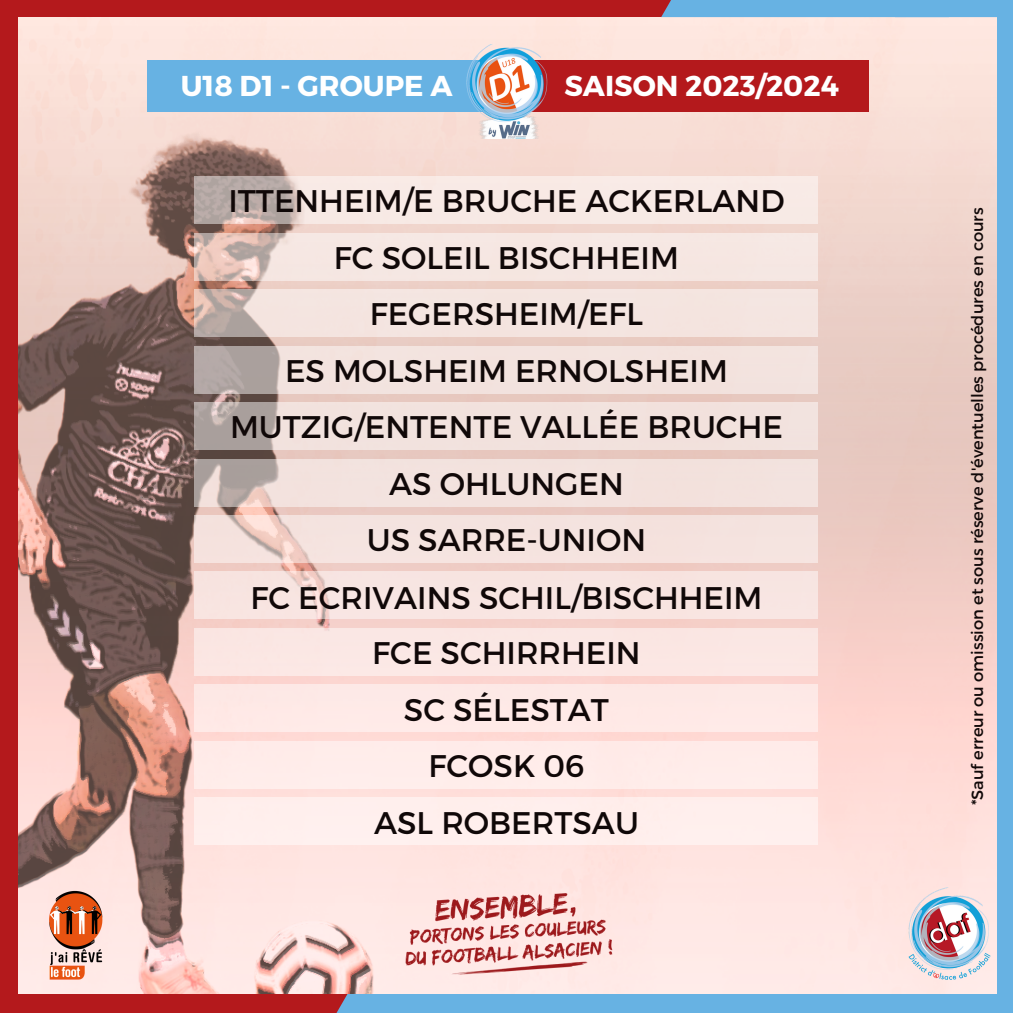
<style>
.page{position:relative;width:1013px;height:1013px;background:#fff}
.page>*{position:absolute;margin:0;border:0;box-sizing:border-box;transform-origin:0 0}
.t1{font:31.25px "Montserrat";color:#100808}
.t2{font:700 28.75px "Montserrat";color:#fff}
.t3{font:16.25px "Montserrat";color:#100808}
</style>
<div class="page">
<img style="left:19px;top:17px;width:978px;height:977px">
<div style="left:997px;top:0;width:15px;height:1012px;background:#67b2e3"></div>
<div style="left:171px;top:994px;width:841px;height:18px;background:#67b2e3"></div>
<div style="left:0;top:0;width:892px;height:17px;background:#b4191c"></div>
<div style="left:661px;top:0;width:287px;height:17px;background:#67b2e3"></div>
<div style="left:895px;top:0;width:117px;height:17px;background:#67b2e3"></div>
<div style="left:0;top:0;width:18px;height:1012px;background:#b4191c"></div>
<div style="left:181px;top:994px;width:166px;height:18px;background:#b4191c"></div>
<div style="left:0;top:994px;width:275px;height:18px;background:#b4191c"></div>
<svg style="left:194px;top:176px;width:624px;height:47px;fill:#f8eae5"></svg>
<svg style="left:194px;top:233px;width:624px;height:47px;fill:#f6e7e2"></svg>
<svg style="left:194px;top:289px;width:624px;height:47px;fill:#f4e4e0"></svg>
<svg style="left:194px;top:346px;width:624px;height:47px;fill:#f3e3de"></svg>
<svg style="left:194px;top:402px;width:624px;height:47px;fill:#f2e2dd"></svg>
<svg style="left:194px;top:459px;width:624px;height:47px;fill:#f3e2de"></svg>
<div style="left:194px;top:515px;width:624px;height:47px;background:#f5e3df"></div>
<div style="left:194px;top:572px;width:624px;height:47px;background:#f8e5e1"></div>
<div style="left:194px;top:628px;width:624px;height:47px;background:#fbe7e4"></div>
<div style="left:194px;top:685px;width:624px;height:47px;background:#ffe9e7"></div>
<div style="left:194px;top:741px;width:624px;height:47px;background:#ffecea"></div>
<div style="left:194px;top:797px;width:624px;height:48px;background:#ffefed"></div>
<img style="left:907px;top:886px;width:83px;height:96px">
<img style="left:392px;top:888px;width:221px;height:91px">
<img style="left:44px;top:887px;width:63px;height:95px">
<div style="left:147px;top:61px;width:356px;height:51px;background:#67b2e3"></div>
<div style="left:506px;top:61px;width:363px;height:51px;background:#b4191c"></div>
<img style="left:459px;top:44px;width:94px;height:95px">
<p class="t2" style="left:181px;top:67px;width:273px">U18 D1 - GROUPE A</p>
<p class="t2" style="left:564px;top:67px;width:276px">SAISON 2023/2024</p>
<p class="t1" style="left:228px;top:181px;width:557px">ITTENHEIM/E BRUCHE ACKERLAND</p>
<p class="t1" style="left:334px;top:237px;width:346px">FC SOLEIL BISCHHEIM</p>
<p class="t1" style="left:370px;top:294px;width:275px">FEGERSHEIM/EFL</p>
<p class="t1" style="left:285px;top:350px;width:444px">ES MOLSHEIM ERNOLSHEIM</p>
<p class="t1" style="left:230px;top:406px;width:554px">MUTZIG/ENTENTE VALLÉE BRUCHE</p>
<p class="t1" style="left:389px;top:463px;width:236px">AS OHLUNGEN</p>
<p class="t1" style="left:367px;top:519px;width:281px">US SARRE-UNION</p>
<p class="t1" style="left:250px;top:577px;width:513px">FC ECRIVAINS SCHIL/BISCHHEIM</p>
<p class="t1" style="left:372px;top:632px;width:270px">FCE SCHIRRHEIN</p>
<p class="t1" style="left:404px;top:689px;width:207px">SC SÉLESTAT</p>
<p class="t1" style="left:428px;top:745px;width:157px">FCOSK 06</p>
<p class="t1" style="left:374px;top:802px;width:266px">ASL ROBERTSAU</p>
<p class="t3" style="left:966px;top:805px;width:599px;rotate:-90deg">*Sauf erreur ou omission et sous réserve d'éventuelles procédures en cours</p>
</div>
